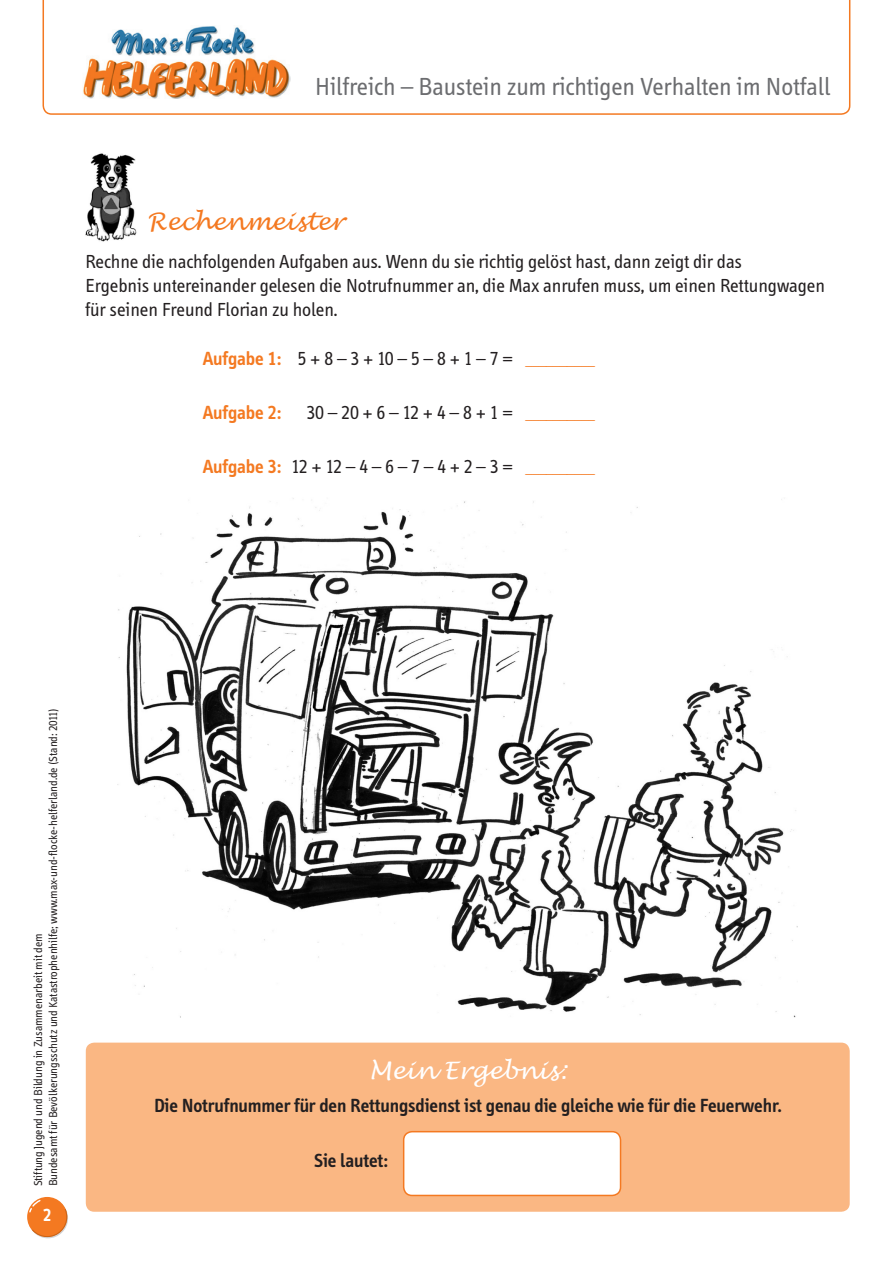
<style>
.page{position:relative;width:893px;height:1263px;background:#fff}
.page>*{position:absolute;margin:0;border:0;box-sizing:border-box;transform-origin:0 0}
.t1{font:25.5px "Info";color:#6c6d70}
.Überschrift_Arbeitsa{font:italic 24px "Lucida Handwriting";color:#f47921}
.Überschrift_Tipp{font:italic 24px "Lucida Handwriting";color:#fff}
.Arbeitsaufträge{font:19.5px/24px "Info";color:#231f20}
.Ausfüllzeilen{font:19.5px "Info";letter-spacing:-.055em;color:#231f20}
.Arbeitsaufträge-2{font:600 19.5px "Info";color:#231f20}
.Ausfüllzeilen-2{font:600 19.5px "Info";color:#f47921}
.t2{font:700 18px "Info";color:#fff}
.t3{font:12px/15px "Info";color:#231f20}
.s1{font-weight:600;color:#f47921}
.s2{font-size:15px;color:#f47921}
</style>
<div class="page">
<svg style="left:43px;top:0;width:807px;height:115px"></svg>
<img style="left:82px;top:26px;width:209px;height:74px">
<div style="left:28px;top:1198px;width:40px;height:40px;background:#d1d2d4;border-radius:50%"></div>
<svg style="left:27px;top:1197px;width:40px;height:40px"></svg>
<svg style="left:28px;top:1199px;width:40px;height:38px"></svg>
<div style="left:86px;top:1042px;width:764px;height:170px;background:#fab783;border-radius:9px"></div>
<img style="left:118px;top:498px;width:679px;height:519px">
<img style="left:85px;top:153px;width:52px;height:89px">
<div style="left:404px;top:1132px;width:216px;height:63px;background:#fff;border-radius:9px"></div>
<div style="left:403px;top:1131px;width:218px;height:65px;border:2px solid #f47921;border-radius:9px"></div>
<h1 class="t1" style="left:315px;top:73px;width:517px">Hilfreich – Baustein zum richtigen Verhalten im Notfall</h1>
<p class="Überschrift_Arbeitsa" style="left:147px;top:207px;width:198px">Rechenmeister</p>
<p class="Arbeitsaufträge" style="left:85px;top:250px;width:741px">Rechne die nachfolgenden Aufgaben aus. Wenn du sie richtig gelöst hast, dann zeigt dir das<br>Ergebnis untereinander gelesen die Notrufnummer an, die Max anrufen muss, um einen Rettungwagen für seinen Freund Florian zu holen.</p>
<p class="Ausfüllzeilen" style="left:203px;top:347px;width:394px"><span class="s1">Aufgabe 1:</span> 5 + 8 – 3 + 10 – 5 – 8 + 1 – 7 = <span class="s2">__________</span></p>
<p class="Ausfüllzeilen-2" style="left:203px;top:401px;width:80px">Aufgabe 2:</p>
<p class="Ausfüllzeilen" style="left:306px;top:401px;width:290px">30 – 20 + 6 – 12 + 4 – 8 + 1 = <span class="s2">__________</span></p>
<p class="Ausfüllzeilen" style="left:203px;top:455px;width:394px"><span class="s1">Aufgabe 3:</span> 12 + 12 – 4 – 6 – 7 – 4 + 2 – 3 = <span class="s2">__________</span></p>
<p class="t3" style="left:31px;top:1186px;width:480px;rotate:-90deg">Stiftung Jugend und Bildung in Zusammenarbeit mit dem<br>Bundesamt für Bevölkerungsschutz und Katastrophenhilfe; www.max-und-flocke-helferland.de (Stand: 2011)</p>
<p class="t2" style="left:43px;top:1205px;width:10px">2</p>
<p class="Überschrift_Tipp" style="left:369px;top:1056px;width:199px">Mein Ergebnis:</p>
<p class="Arbeitsaufträge-2" style="left:154px;top:1094px;width:629px">Die Notrufnummer für den Rettungsdienst ist genau die gleiche wie für die Feuerwehr.</p>
<p class="Arbeitsaufträge-2" style="left:314px;top:1150px;width:75px">Sie lautet:</p>
</div>
